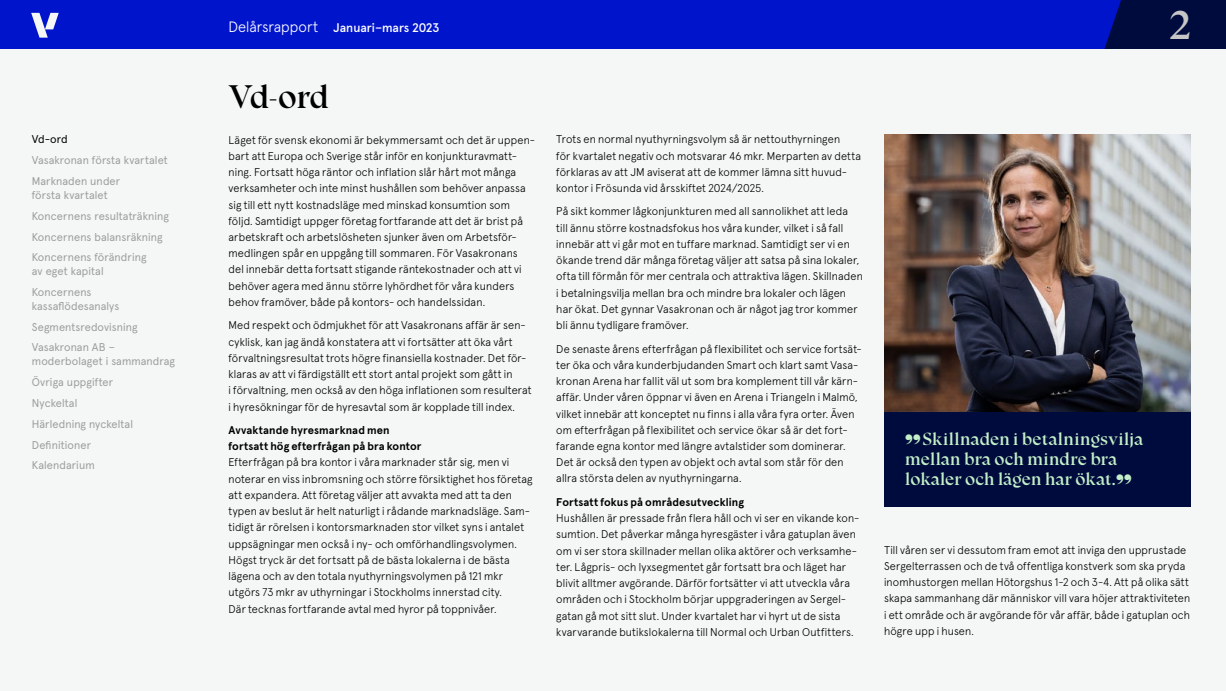
<style>
.page{position:relative;width:1226px;height:691px;background:#fff}
.page>*{position:absolute;margin:0;border:0;box-sizing:border-box;transform-origin:0 0}
.t1{font:40px "Vasakronan Serif ICE Text";color:#c6c6c6}
.t2{font:32.5px "Vasakronan Serif ICE Rubrik";color:#000}
.t3{font:17.5px/20px "Vasakronan Serif ICE Rubrik";color:#c3f0c8}
.t4{font:500 12.5px "Apercu Pro";color:#fff}
.t5{font:300 11.25px/16.2px "Apercu Pro";letter-spacing:.01em;color:#000}
.t6{font:11.25px/20.9px "Apercu Pro";letter-spacing:.01em;color:#9d9d9d}
.t7{font:700 11.25px/16.2px "Apercu Pro";letter-spacing:.005em;color:#000}
.t8{font:11.25px "Apercu Pro";color:#000}
.s1{font-weight:300;font-size:15px}
</style>
<div class="page">
<div style="left:0;top:0;width:1226px;height:50px;background:#0014cc"></div>
<svg style="left:1092px;top:0;width:134px;height:50px;background:#041156"></svg>
<div style="left:0;top:50px;width:1226px;height:641px;background:#f5f7f7"></div>
<svg style="left:31px;top:13px;width:28px;height:25px"></svg>
<img style="left:884px;top:135px;width:307px;height:277px">
<div style="left:884px;top:412px;width:307px;height:95px;background:#000b3d"></div>
<p class="t8" style="left:32px;top:131px;width:37px">Vd-ord</p>
<p class="t6" style="left:32px;top:149px;width:138px">Vasakronan första kvartalet<br>Marknaden under</p>
<p class="t6" style="left:32px;top:184px;width:138px">första kvartalet<br>Koncernens resultaträkning<br>Koncernens balansräkning<br>Koncernens förändring</p>
<p class="t6" style="left:32px;top:260px;width:73px">av eget kapital<br>Koncernens</p>
<p class="t6" style="left:32px;top:294px;width:107px">kassaflödesanalys<br>Segmentsredovisning<br>Vasakronan AB –</p>
<p class="t6" style="left:32px;top:350px;width:145px">moderbolaget i sammandrag<br>Övriga uppgifter<br>Nyckeltal<br>Härledning nyckeltal<br>Definitioner<br>Kalendarium</p>
<p class="t4" style="left:229px;top:18px;width:212px"><span class="s1">Delårsrapport</span> Januari–mars 2023</p>
<h1 class="t1" style="left:1169px;top:1px;width:23px">2</h1>
<h2 class="t2" style="left:229px;top:77px;width:102px">Vd-ord</h2>
<p class="t5" style="left:229px;top:131px;width:308px">Läget för svensk ekonomi är bekymmersamt och det är uppen&shy;bart att Europa och Sverige står inför en konjunkturavmatt&shy;ning. Fortsatt höga räntor och inflation slår hårt mot många verksamheter och inte minst hushållen som behöver anpassa sig till ett nytt kostnadsläge med minskad konsumtion som följd. Samtidigt uppger företag fortfarande att det är brist på arbetskraft och arbetslösheten sjunker även om Arbetsför&shy;medlingen spår en uppgång till sommaren. För Vasakronans del innebär detta fortsatt stigande räntekostnader och att vi behöver agera med ännu större lyhördhet för våra kunders behov framöver, både på kontors- och handelssidan.</p>
<p class="t5" style="left:229px;top:316px;width:305px">Med respekt och ödmjukhet för att Vasakronans affär är sen&shy;cyklisk, kan jag ändå konstatera att vi fortsätter att öka vårt förvaltningsresultat trots högre finansiella kostnader. Det för&shy;klaras av att vi färdigställt ett stort antal projekt som gått in<br>i förvaltning, men också av den höga inflationen som resulterat i hyresökningar för de hyresavtal som är kopplade till index.</p>
<p class="t7" style="left:229px;top:421px;width:195px">Avvaktande hyresmarknad men fortsatt hög efterfrågan på bra kontor</p>
<p class="t5" style="left:229px;top:453px;width:306px">Efterfrågan på bra kontor i våra marknader står sig, men vi noterar en viss inbromsning och större försiktighet hos företag att expandera. Att företag väljer att avvakta med att ta den typen av beslut är helt naturligt i rådande marknadsläge. Sam&shy;tidigt är rörelsen i kontorsmarknaden stor vilket syns i antalet uppsägningar men också i ny- och omförhandlingsvolymen.<br>Högst tryck är det fortsatt på de bästa lokalerna i de bästa lägena och av den totala nyuthyrningsvolymen på 121 mkr utgörs 73 mkr av uthyrningar i Stockholms innerstad city.<br>Där tecknas fortfarande avtal med hyror på toppnivåer.</p>
<p class="t5" style="left:556px;top:130px;width:306px">Trots en normal nyuthyrningsvolym så är nettouthyrningen<br>för kvartalet negativ och motsvarar 46 mkr. Merparten av detta förklaras av att JM aviserat att de kommer lämna sitt huvud&shy;kontor i Frösunda vid årsskiftet 2024/2025.</p>
<p class="t5" style="left:556px;top:202px;width:308px">På sikt kommer lågkonjunkturen med all sannolikhet att leda<br>till ännu större kostnadsfokus hos våra kunder, vilket i så fall innebär att vi går mot en tuffare marknad. Samtidigt ser vi en ökande trend där många företag väljer att satsa på sina lokaler, ofta till förmån för mer centrala och attraktiva lägen. Skillnaden i betalningsvilja mellan bra och mindre bra lokaler och lägen har ökat. Det gynnar Vasakronan och är något jag tror kommer bli ännu tydligare framöver.</p>
<p class="t5" style="left:556px;top:339px;width:307px">De senaste årens efterfrågan på flexibilitet och service fortsät&shy;ter öka och våra kunderbjudanden Smart och klart samt Vasa&shy;kronan Arena har fallit väl ut som bra komplement till vår kärn&shy;affär. Under våren öppnar vi även en Arena i Triangeln i Malmö, vilket innebär att konceptet nu finns i alla våra fyra orter. Även om efterfrågan på flexibilitet och service ökar så är det fort&shy;farande egna kontor med längre avtalstider som dominerar.<br>Det är också den typen av objekt och avtal som står för den allra största delen av nyuthyrningarna.</p>
<p class="t7" style="left:556px;top:493px;width:189px">Fortsatt fokus på områdesutveckling</p>
<p class="t5" style="left:556px;top:509px;width:305px">Hushållen är pressade från flera håll och vi ser en vikande kon&shy;sumtion. Det påverkar många hyresgäster i våra gatuplan även om vi ser stora skillnader mellan olika aktörer och verksamhe&shy;ter. Lågpris- och lyxsegmentet går fortsatt bra och läget har blivit alltmer avgörande. Därför fortsätter vi att utveckla våra områden och i Stockholm börjar uppgraderingen av Sergel&shy;gatan gå mot sitt slut. Under kvartalet har vi hyrt ut de sista kvarvarande butikslokalerna till Normal och Urban Outfitters.</p>
<h3 class="t3" style="left:905px;top:429px;width:239px">” Skillnaden i betalningsvilja mellan bra och mindre bra lokaler och lägen har ökat.”</h3>
<p class="t5" style="left:884px;top:541px;width:308px">Till våren ser vi dessutom fram emot att inviga den upprustade Sergelterrassen och de två offentliga konstverk som ska pryda inomhustorgen mellan Hötorgshus 1-2 och 3-4. Att på olika sätt skapa sammanhang där människor vill vara höjer attraktiviteten i ett område och är avgörande för vår affär, både i gatuplan och högre upp i husen.</p>
</div>
